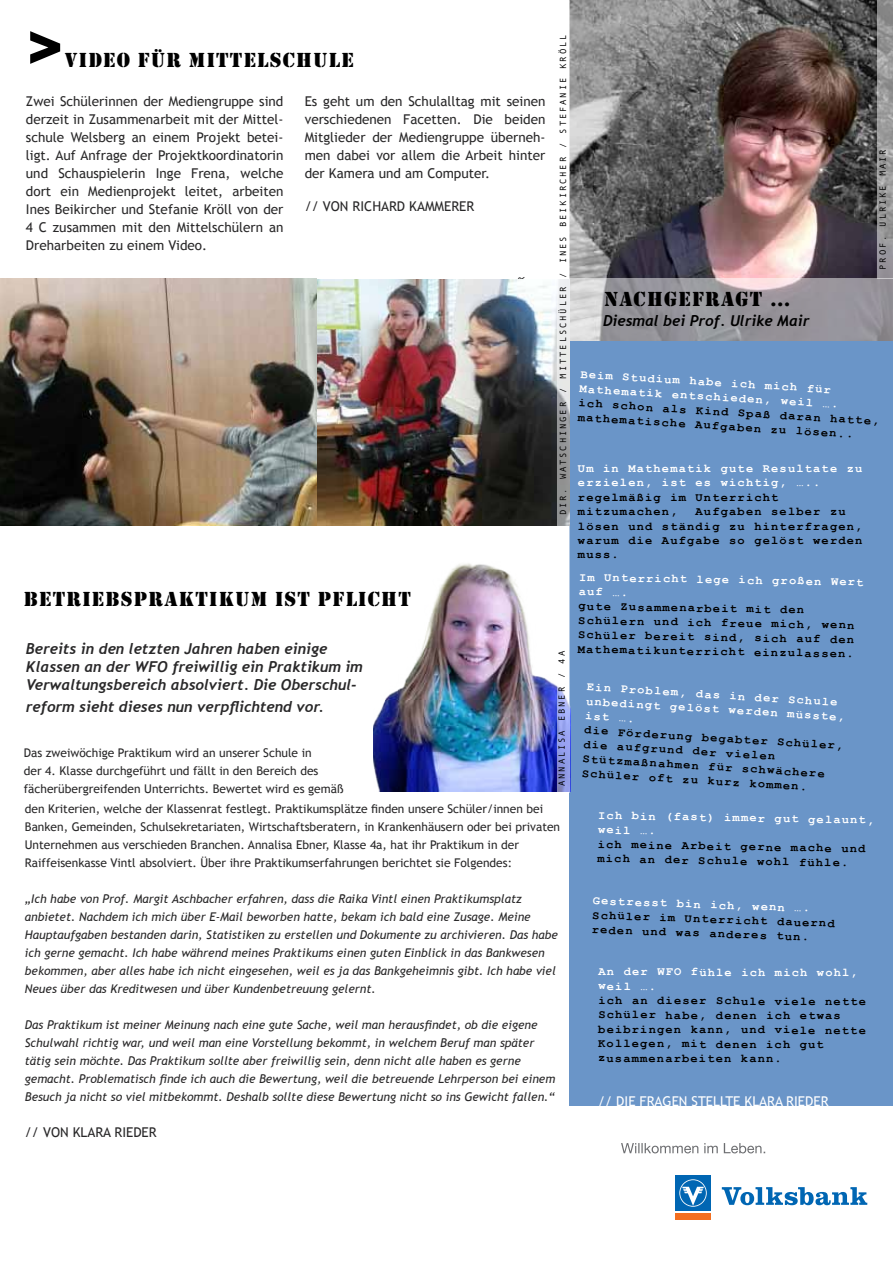
<style>
.page{position:relative;width:893px;height:1263px;background:#fff}
.page>*{position:absolute;margin:0;border:0;box-sizing:border-box;transform-origin:0 0}
.t1{font:italic 900 54px "Arial";color:#000}
.t2{font:21px/20.5px "Stencil";letter-spacing:.06em;color:#000;text-align:center}
.t3{font:italic 700 15px/18px "Trebuchet";color:#292829}
.t4{font:italic 700 15px "Trebuchet";color:#000}
.t5{font:13.5px/18px "Trebuchet MS";color:#292829;text-align:justify}
.t6{font:13.5px "Trebuchet MS";color:#fff}
.t7{font:italic 12px/18px "Trebuchet MS";color:#292829}
.t8{font:700 12px/14.4px "Courier New";letter-spacing:.1em;color:#000}
.t9{font:12px/18px "Trebuchet MS";color:#292829}
.t10{font:700 12px/14.4px "Courier New";letter-spacing:.1em;color:#fff}
.t11{font:9px "Andale Mono";letter-spacing:.2em;color:#000}
</style>
<div class="page">
<img style="left:570px;top:0;width:307px;height:279px">
<svg style="left:877px;top:0;width:16px;height:279px;background:#989899"></svg>
<svg style="left:570px;top:279px;width:323px;height:62px;background:#a09da2"></svg>
<div style="left:570px;top:341px;width:323px;height:765px;background:#6a95c8"></div>
<svg style="left:675px;top:1210px;width:36px;height:1px"></svg>
<div style="left:675px;top:1175px;width:36px;height:35px;background:#0066b3"></div>
<svg style="left:679px;top:1179px;width:28px;height:28px"></svg>
<div style="left:675px;top:1213px;width:36px;height:7px;background:#f36f21"></div>
<svg style="left:621px;top:1143px;width:144px;height:10px"></svg>
<svg style="left:722px;top:1187px;width:145px;height:18px"></svg>
<img style="left:316px;top:279px;width:241px;height:247px">
<img style="left:0;top:279px;width:316px;height:247px">
<img style="left:374px;top:563px;width:183px;height:229px">
<svg style="left:557px;top:0;width:13px;height:793px"></svg>
<h1 class="t1" style="left:26px;top:14px;width:37px">&gt;</h1>
<h2 class="t2" style="left:65px;top:50px;width:290px">VIDEO FÜR MITTELSCHULE</h2>
<p class="t5" style="left:26px;top:93px;width:259px">Zwei Schülerinnen der Mediengruppe sind derzeit in Zusammenarbeit mit der Mittel&shy;schule Welsberg an einem Projekt betei&shy;ligt. Auf Anfrage der Projektkoordinatorin und Schauspielerin Inge Frena, welche dort ein Medienprojekt leitet, arbeiten Ines Beikircher und Stefanie Kröll von der 4 C zusammen mit den Mittelschülern an Dreharbeiten zu einem Video.</p>
<p class="t5" style="left:305px;top:93px;width:242px">Es geht um den Schulalltag mit seinen verschiedenen Facetten. Die beiden Mitglieder der Mediengruppe überneh&shy;men dabei vor allem die Arbeit hinter der Kamera und am Computer.</p>
<h1 class="t1" style="left:28px;top:95px;width:37px">&gt;</h1>
<h2 class="t2" style="left:67px;top:131px;width:233px">AUF DER BUCHMESSE<br>IN LEIPZIG</h2>
<p class="t5" style="left:305px;top:197px;width:28px">// von</p>
<p class="t5" style="left:353px;top:197px;width:17px">Richard</p>
<p class="t5" style="left:409px;top:197px;width:17px">Kammerer</p>
<p class="t11" style="left:557px;top:515px;width:482px;rotate:-90deg">DIR. WATSCHINGER / MITTELSCHÜLER / INES BEIKIRCHER / STEFANIE KRÖLL</p>
<h2 class="t2" style="left:24px;top:589px;width:388px">BETRIEBSPRAKTIKUM IST PFLICHT</h2>
<p class="t3" style="left:26px;top:640px;width:338px">Bereits in den letzten Jahren haben einige<br>Klassen an der WFO freiwillig ein Praktikum im<br>Verwaltungsbereich absolviert. Die Oberschul-</p>
<p class="t3" style="left:26px;top:698px;width:299px">reform sieht dieses nun verpflichtend vor.</p>
<p class="t11" style="left:556px;top:786px;width:137px;rotate:-90deg">ANNALISA EBNER / 4A</p>
<p class="t9" style="left:24px;top:743px;width:321px">Das zweiwöchige Praktikum wird an unserer Schule in<br>der 4. Klasse durchgeführt und fällt in den Bereich des fächerübergreifenden Unterrichts. Bewertet wird es gemäß</p>
<p class="t9" style="left:25px;top:799px;width:537px">den Kriterien, welche der Klassenrat festlegt. Praktikumsplätze finden unsere Schüler/innen bei Banken, Gemeinden, Schulsekretariaten, Wirtschaftsberatern, in Krankenhäusern oder bei privaten Unternehmen aus verschieden Branchen. Annalisa Ebner, Klasse 4a, hat ihr Praktikum in der Raiffeisenkasse Vintl absolviert. Über ihre Praktikumserfahrungen berichtet sie Folgendes:</p>
<p class="t7" style="left:25px;top:889px;width:535px">„Ich habe von Prof. Margit Aschbacher erfahren, dass die Raika Vintl einen Praktikumsplatz anbietet. Nachdem ich mich über E-Mail beworben hatte, bekam ich bald eine Zusage. Meine Hauptaufgaben bestanden darin, Statistiken zu erstellen und Dokumente zu archivieren. Das habe ich gerne gemacht. Ich habe während meines Praktikums einen guten Einblick in das Bankwesen bekommen, aber alles habe ich nicht eingesehen, weil es ja das Bankgeheimnis gibt. Ich habe viel Neues über das Kreditwesen und über Kundenbetreuung gelernt.</p>
<p class="t7" style="left:25px;top:1015px;width:532px">Das Praktikum ist meiner Meinung nach eine gute Sache, weil man herausfindet, ob die eigene Schulwahl richtig war, und weil man eine Vorstellung bekommt, in welchem Beruf man später tätig sein möchte. Das Praktikum sollte aber freiwillig sein, denn nicht alle haben es gerne gemacht. Problematisch finde ich auch die Bewertung, weil die betreuende Lehrperson bei einem Besuch ja nicht so viel mitbekommt. Deshalb sollte diese Bewertung nicht so ins Gewicht fallen.“</p>
<p class="t5" style="left:25px;top:1123px;width:28px">// von</p>
<p class="t5" style="left:73px;top:1123px;width:24px">Klara</p>
<p class="t5" style="left:115px;top:1123px;width:16px">Rieder</p>
<h2 class="t2" style="left:604px;top:289px;width:188px">NACHGEFRAGT …</h2>
<p class="t4" style="left:603px;top:312px;width:208px">Diesmal bei Prof. Ulrike Mair</p>
<p class="t11" style="left:877px;top:270px;width:122px;rotate:-90deg">PROF. ULRIKE MAIR</p>
<p class="t10" style="left:581px;top:365px;width:261px;rotate:4deg">Beim Studium habe ich mich für<br>Mathematik entschieden, weil ….</p>
<p class="t8" style="left:579px;top:394px;width:303px;rotate:4deg">ich schon als Kind Spaß daran hatte, mathematische Aufgaben zu lösen..</p>
<p class="t10" style="left:578px;top:461px;width:286px">Um in Mathematik gute Resultate zu erzielen, ist es wichtig, …..</p>
<p class="t8" style="left:578px;top:489px;width:202px">regelmäßig im Unterricht mitzumachen,</p>
<p class="t8" style="left:578px;top:504px;width:286px;text-indent:118px">Aufgaben selber zu lösen und ständig zu hinterfragen, warum die Aufgabe so gelöst werden muss.</p>
<p class="t10" style="left:579px;top:569px;width:286px;rotate:1deg">Im Unterricht lege ich großen Wert auf ….</p>
<p class="t8" style="left:579px;top:598px;width:278px;rotate:1deg">gute Zusammenarbeit mit den Schülern und ich freue mich, wenn Schüler bereit sind, sich auf den Mathematikunterricht einzulassen.</p>
<p class="t10" style="left:588px;top:678px;width:261px;line-height:14.9px;rotate:4deg">Ein Problem, das in der Schule unbedingt gelöst werden müsste, ist ….</p>
<p class="t8" style="left:585px;top:721px;width:261px;rotate:4deg">die Förderung begabter Schüler, die aufgrund der vielen<br>Stützmaßnahmen für schwächere<br>Schüler oft zu kurz kommen.</p>
<p class="t10" style="left:598px;top:807px;width:278px;rotate:1deg">Ich bin (fast) immer gut gelaunt, weil ….</p>
<p class="t8" style="left:598px;top:836px;width:269px;rotate:1deg">ich meine Arbeit gerne mache und mich an der Schule wohl fühle.</p>
<p class="t10" style="left:593px;top:893px;width:219px;rotate:2deg">Gestresst bin ich, wenn ….</p>
<p class="t8" style="left:593px;top:907px;width:244px;rotate:2deg">Schüler im Unterricht dauernd reden und was anderes tun.</p>
<p class="t10" style="left:598px;top:964px;width:261px;line-height:14px">An der WFO fühle ich mich wohl, weil ….</p>
<p class="t8" style="left:598px;top:993px;width:269px">ich an dieser Schule viele nette<br>Schüler habe, denen ich etwas beibringen kann, und viele nette<br>Kollegen, mit denen ich gut zusammenarbeiten kann.</p>
<p class="t6" style="left:598px;top:1093px;width:26px">// die</p>
<p class="t6" style="left:640px;top:1093px;width:16px">Fragen</p>
<p class="t6" style="left:692px;top:1093px;width:77px">stellte klara</p>
<p class="t6" style="left:786px;top:1093px;width:8px">rieder</p>
</div>
